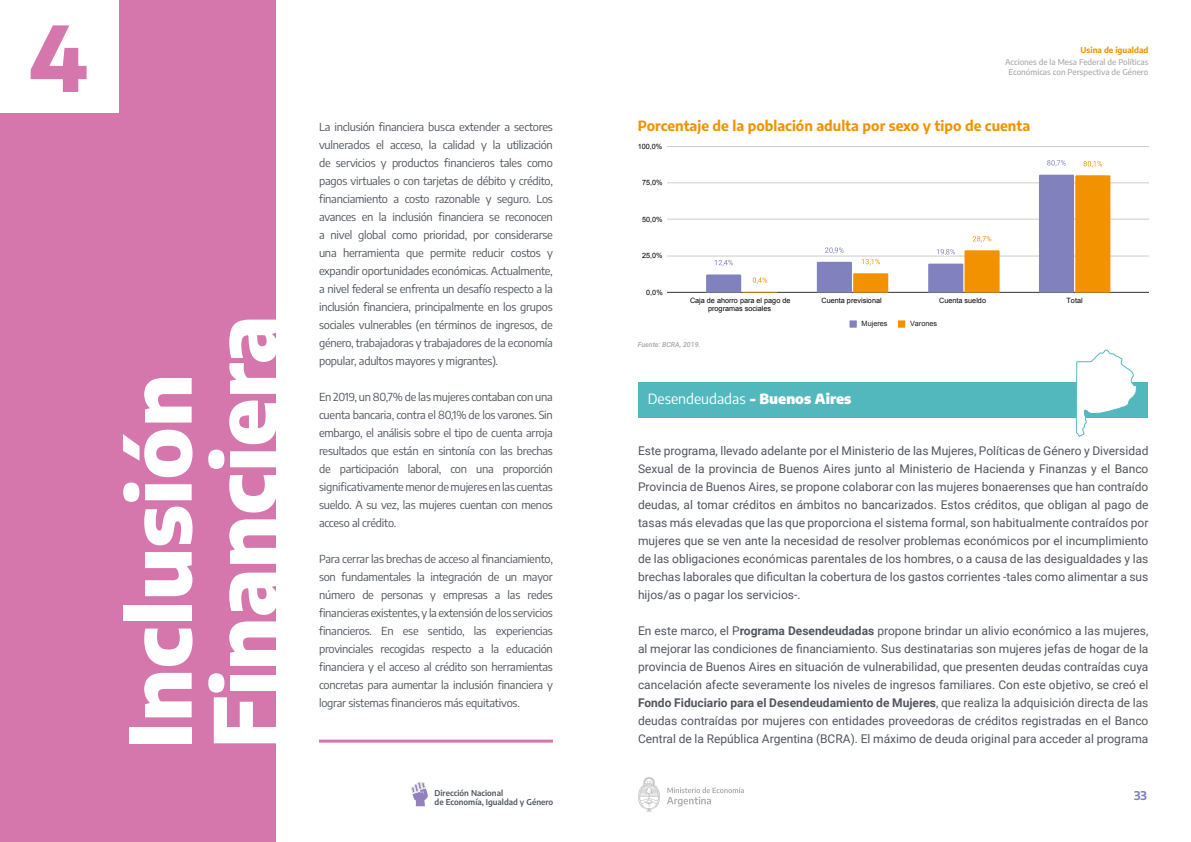
<style>
.page{position:relative;width:1191px;height:842px;background:#fff}
.page>*{position:absolute;margin:0;border:0;box-sizing:border-box;transform-origin:0 0}
.t1{font:800 90px "Encode Sans";color:#d576ad}
.t2{font:800 85px/85px "Encode Sans";color:#fff}
.t3{font:700 14px "Encode Sans";color:#f39200}
.t4{font:14px "Encode Sans";color:#fff}
.t5{font:12px/18px "Roboto";color:#52555e;text-align:justify}
.t6{font:700 12px "Encode Sans";color:#8081bd}
.t7{font:11px/18px "Encode Sans";letter-spacing:-.02em;color:#4f545c;text-align:justify}
.t8{font:500 8px/9.6px "Encode Sans";color:#ababab;text-align:center}
.t9{font:600 8px/9px "Encode Sans";color:#4f545c}
.t10{font:700 8px "Encode Sans";color:#f39200}
.t11{font:7.3px/8.5px "Arial";color:#000;text-align:center}
.t12{font:7.3px "Arial";color:#1a1a1a}
.t13{font:italic 500 7px "Roboto";color:#a8a7a7}
.s1{font-weight:900}
.s2{font-weight:700}
</style>
<div class="page">
<svg style="left:411px;top:782px;width:17px;height:24px"></svg>
<svg style="left:667px;top:787px;width:77px;height:19px"></svg>
<svg style="left:638px;top:777px;width:22px;height:35px"></svg>
<div style="left:0;top:0;width:276px;height:842px;background:#d576ad"></div>
<div style="left:0;top:0;width:119px;height:113px;background:#fff"></div>
<hr style="left:319px;top:740px;width:234px;height:3px;background:#d576ad">
<div style="left:638px;top:382px;width:509px;height:35px;background:#53b7be"></div>
<svg style="left:1075px;top:349px;width:62px;height:88px"></svg>
<hr style="left:667px;top:292px;width:481px;height:1px;background:#333">
<hr style="left:667px;top:256px;width:481px;height:1px;background:#ccc">
<hr style="left:667px;top:219px;width:481px;height:1px;background:#ccc">
<hr style="left:667px;top:183px;width:481px;height:1px;background:#ccc">
<hr style="left:667px;top:146px;width:481px;height:1px;background:#ccc">
<svg style="left:706px;top:255px;width:71px;height:38px"></svg>
<svg style="left:817px;top:247px;width:71px;height:45px"></svg>
<svg style="left:928px;top:236px;width:71px;height:56px"></svg>
<svg style="left:1039px;top:160px;width:71px;height:132px;background:#c19772"></svg>
<div style="left:849px;top:320px;width:7px;height:8px;background:#8081bd"></div>
<div style="left:898px;top:320px;width:7px;height:8px;background:#f39200"></div>
<h1 class="t1" style="left:29px;top:-3px;width:60px">4</h1>
<h2 class="t2" style="left:114px;top:748px;width:434px;rotate:-90deg">Inclusión<br>Financiera</h2>
<p class="t7" style="left:319px;top:118px;width:235px">La inclusión financiera busca extender a sectores vulnerados el acceso, la calidad y la utilización de servicios y productos financieros tales como pagos virtuales o con tarjetas de débito y crédito, financiamiento a costo razonable y seguro. Los avances en la inclusión financiera se reconocen a nivel global como prioridad, por considerarse una herramienta que permite reducir costos y expandir oportunidades económicas. Actualmente, a nivel federal se enfrenta un desafío respecto a la inclusión financiera, principalmente en los grupos sociales vulnerables (en términos de ingresos, de género, trabajadoras y trabajadores de la economía popular, adultos mayores y migrantes).</p>
<p class="t7" style="left:319px;top:388px;width:235px">En 2019, un 80,7% de las mujeres contaban con una cuenta bancaria, contra el 80,1% de los varones. Sin embargo, el análisis sobre el tipo de cuenta arroja resultados que están en sintonía con las brechas de participación laboral, con una proporción significativamente menor de mujeres en las cuentas sueldo. A su vez, las mujeres cuentan con menos acceso al crédito.</p>
<p class="t7" style="left:319px;top:550px;width:235px">Para cerrar las brechas de acceso al financiamiento, son fundamentales la integración de un mayor número de personas y empresas a las redes financieras existentes, y la extensión de los servicios financieros. En ese sentido, las experiencias provinciales recogidas respecto a la educación financiera y el acceso al crédito son herramientas concretas para aumentar la inclusión financiera y lograr sistemas financieros más equitativos.</p>
<p class="t10" style="left:1080px;top:44px;width:69px">Usina de igualdad</p>
<p class="t8" style="left:1005px;top:57px;width:145px">Acciones de la Mesa Federal de Políticas<br>Económicas con Perspectiva de Género</p>
<p class="t3" style="left:637px;top:117px;width:394px">Porcentaje de la población adulta por sexo y tipo de cuenta</p>
<p class="t11" style="left:638px;top:142px;width:26px">100,0%</p>
<p class="t11" style="left:642px;top:178px;width:22px">75,0%</p>
<p class="t11" style="left:642px;top:215px;width:22px">50,0%</p>
<p class="t11" style="left:642px;top:251px;width:22px">25,0%</p>
<p class="t11" style="left:646px;top:288px;width:18px">0,0%</p>
<p class="t11" style="left:690px;top:296px;width:102px">Caja de ahorro para el pago de programas sociales</p>
<p class="t11" style="left:821px;top:296px;width:62px">Cuenta previsional</p>
<p class="t11" style="left:939px;top:296px;width:48px">Cuenta sueldo</p>
<p class="t11" style="left:1066px;top:296px;width:18px">Total</p>
<p class="t12" style="left:861px;top:319px;width:27px">Mujeres</p>
<p class="t12" style="left:910px;top:319px;width:29px">Varones</p>
<p class="t13" style="left:637px;top:340px;width:64px">Fuente: BCRA, 2019.</p>
<p class="t4" style="left:647px;top:389px;width:205px">Desendeudadas <span class="s1">- Buenos Aires</span></p>
<p class="t5" style="left:638px;top:442px;width:512px">Este programa, llevado adelante por el Ministerio de las Mujeres, Políticas de Género y Diversidad Sexual de la provincia de Buenos Aires junto al Ministerio de Hacienda y Finanzas y el Banco Provincia de Buenos Aires, se propone colaborar con las mujeres bonaerenses que han contraído deudas, al tomar créditos en ámbitos no bancarizados. Estos créditos, que obligan al pago de tasas más elevadas que las que proporciona el sistema formal, son habitualmente contraídos por mujeres que se ven ante la necesidad de resolver problemas económicos por el incumplimiento de las obligaciones económicas parentales de los hombres, o a causa de las desigualdades y las brechas laborales que dificultan la cobertura de los gastos corrientes -tales como alimentar a sus hijos/as o pagar los servicios-.</p>
<p class="t5" style="left:638px;top:622px;width:512px">En este marco, el P<span class="s2">rograma Desendeudadas</span> propone brindar un alivio económico a las mujeres, al mejorar las condiciones de financiamiento. Sus destinatarias son mujeres jefas de hogar de la provincia de Buenos Aires en situación de vulnerabilidad, que presenten deudas contraídas cuya cancelación afecte severamente los niveles de ingresos familiares. Con este objetivo, se creó el <span class="s2">Fondo Fiduciario para el Desendeudamiento de Mujeres</span>, que realiza la adquisición directa de las deudas contraídas por mujeres con entidades proveedoras de créditos registradas en el Banco Central de la República Argentina (BCRA). El máximo de deuda original para acceder al programa</p>
<p class="t9" style="left:434px;top:788px;width:120px">Dirección Nacional<br>de Economía, Igualdad y Género</p>
<p class="t6" style="left:1134px;top:787px;width:14px">33</p>
</div>
